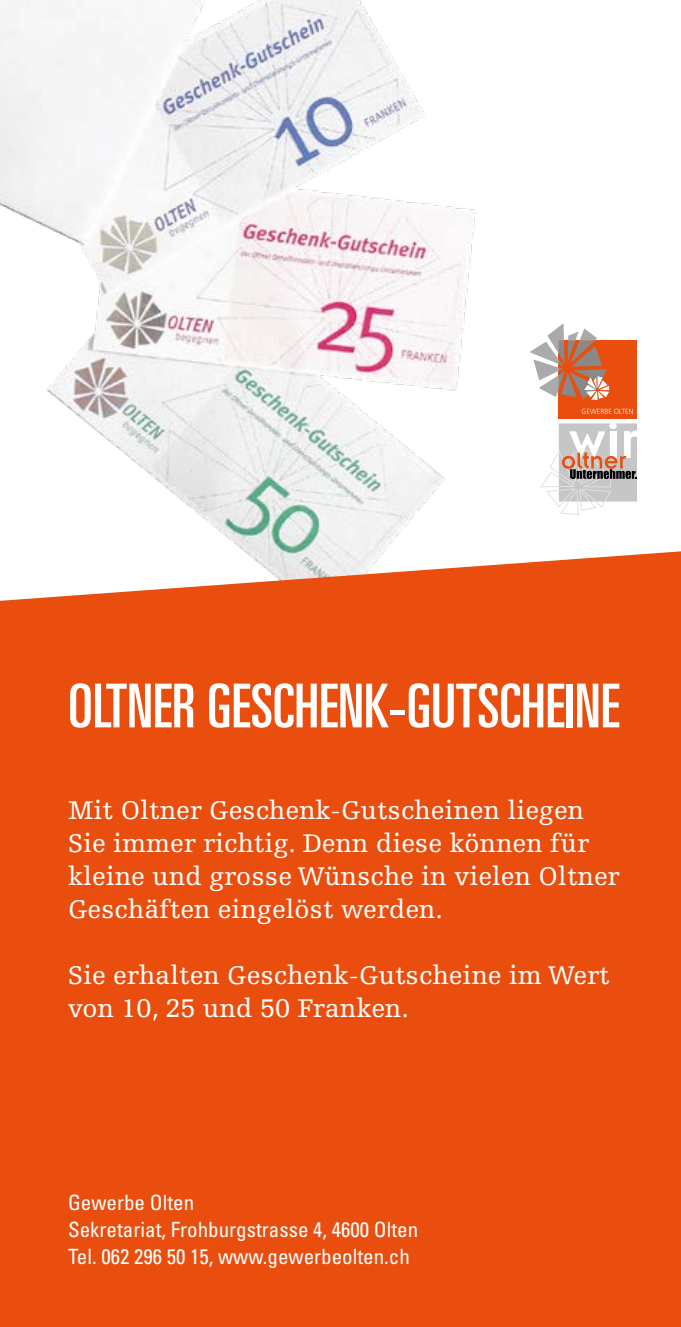
<style>
.page{position:relative;width:681px;height:1327px;background:#fff}
.page>*{position:absolute;margin:0;border:0;box-sizing:border-box;transform-origin:0 0}
.t1{font:ultra-condensed 60.6px "Univers LT Std";color:#fff}
.t2{font:27px/33px "Egyptienne FLT Std";color:#fff}
.t3{font:condensed 21px/27px "Univers";color:#fff}
</style>
<div class="page">
<img style="left:1px;top:0;width:475px;height:551px">
<img style="left:0;top:0;width:1px;height:687px">
<div style="left:0;top:551px;width:680px;height:776px;background:#e94e0f"></div>
<div style="left:558px;top:341px;width:78px;height:78px;background:#e94e0f"></div>
<svg style="left:581px;top:409px;width:51px;height:5px"></svg>
<svg style="left:530px;top:323px;width:79px;height:77px"></svg>
<svg style="left:540px;top:423px;width:96px;height:92px"></svg>
<h1 class="t1" style="left:68px;top:671px;width:553px">OLTNER GESCHENK-GUTSCHEINE</h1>
<p class="t2" style="left:68px;top:794px;width:552px">Mit Oltner Geschenk-Gutscheinen liegen Sie immer richtig. Denn diese können für kleine und grosse Wünsche in vielen Oltner Geschäften eingelöst werden.</p>
<p class="t2" style="left:68px;top:959px;width:542px">Sie erhalten Geschenk-Gutscheine im Wert von 10, 25 und 50 Franken.</p>
<p class="t3" style="left:68px;top:1189px;width:351px">Gewerbe Olten<br>Sekretariat, Frohburgstrasse 4, 4600 Olten<br>Tel. 062 296 50 15, www.gewerbeolten.ch</p>
</div>
